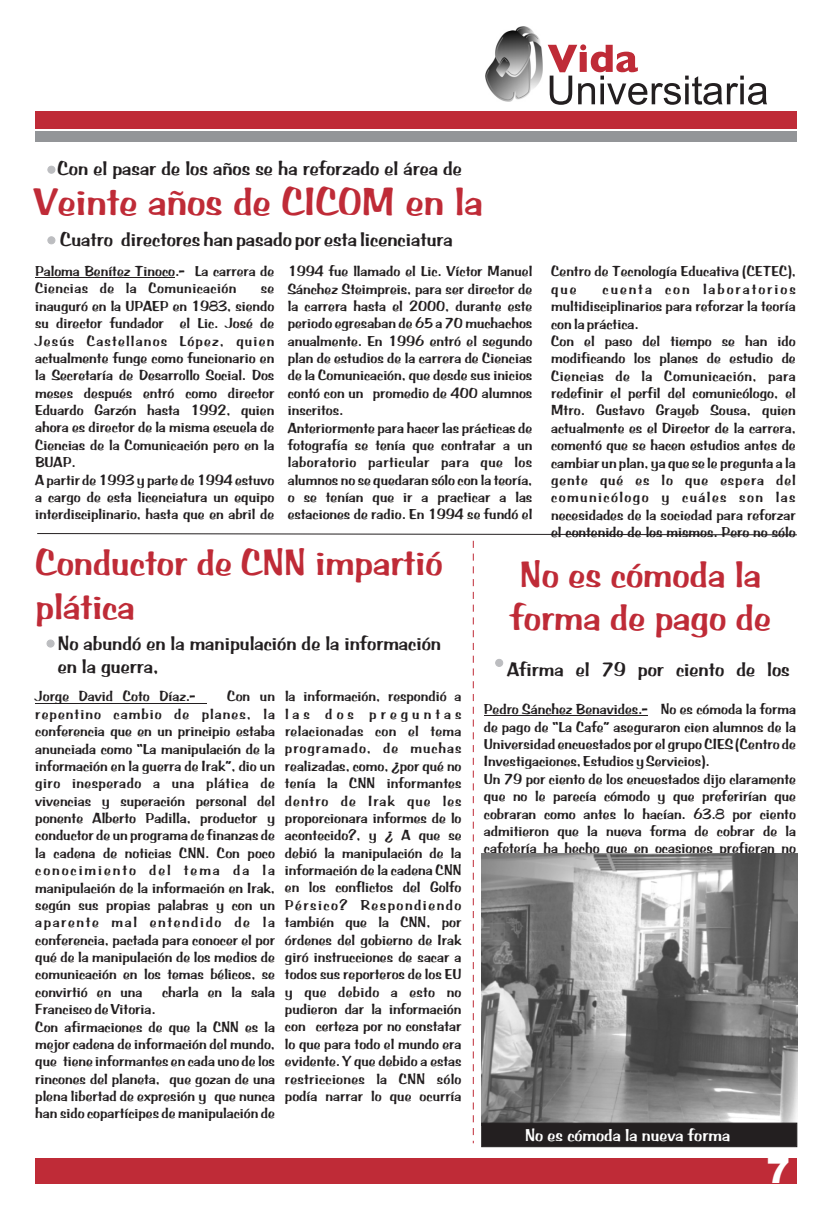
<style>
.page{position:relative;width:833px;height:1205px;background:#fff}
.page>*{position:absolute;margin:0;border:0;box-sizing:border-box;transform-origin:0 0}
.t1{font:40px "BRADDON";color:#bf2b37}
.t2{font:37.5px/43.4px "BRADDON";color:#bf2b37}
.t3{font:900 35.38px "Arial";color:#fff}
.t4{font:20px/23.1px "BRADDON";color:#231f20}
.t5{font:17.5px "BRADDON";color:#fff}
.t6{font:15px/17.4px "BRADDON";color:#231f20}
</style>
<div class="page">
<div style="left:35px;top:1158px;width:762px;height:25px;background:#bf2b37"></div>
<div style="left:35px;top:111px;width:762px;height:18px;background:#bf2b37"></div>
<div style="left:35px;top:131px;width:762px;height:11px;background:#939598"></div>
<img style="left:486px;top:26px;width:56px;height:75px">
<svg style="left:548px;top:44px;width:219px;height:61px"></svg>
<hr style="left:484px;top:715px;width:163px;height:1px;background:#231f20">
<div style="left:495px;top:659px;width:8px;height:7px;background:#bcbdc0;border:1px solid #bcbdc0;border-radius:50%"></div>
<hr style="left:35px;top:277px;width:140px;height:1px;background:#231f20">
<div style="left:48px;top:166px;width:7px;height:7px;background:#bcbdc0;border:1px solid #bcbdc0;border-radius:50%"></div>
<div style="left:48px;top:237px;width:7px;height:7px;background:#bcbdc0;border:1px solid #bcbdc0;border-radius:50%"></div>
<hr style="left:35px;top:703px;width:171px;height:1px;background:#231f20">
<div style="left:47px;top:640px;width:7px;height:7px;background:#bcbdc0;border:1px solid #bcbdc0;border-radius:50%"></div>
<svg style="left:473px;top:541px;width:1px;height:602px"></svg>
<svg style="left:37px;top:533px;width:760px;height:2px"></svg>
<img style="left:482px;top:853px;width:316px;height:272px">
<div style="left:481px;top:1123px;width:316px;height:24px;background:#231f20"></div>
<h3 class="t4" style="left:58px;top:157px;width:406px">Con el pasar de los años se ha reforzado el área de</h3>
<h1 class="t1" style="left:34px;top:179px;width:451px">Veinte años de CICOM en la</h1>
<h3 class="t4" style="left:60px;top:229px;width:394px">Cuatro directores han pasado por esta licenciatura</h3>
<p class="t6" style="left:35px;top:263px;width:241px">Paloma Benítez Tinoco.- La carrera de<br>Ciencias de la Comunicación</p>
<p class="t6" style="left:288px;top:263px;width:246px">1994 fue llamado el Lic. Víctor Manuel Sánchez Steimpreis, para ser director de la carrera hasta el 2000, durante este periodo egresaban de 65 a 70 muchachos anualmente. En 1996 entró el segundo plan de estudios de la carrera de Ciencias de la Comunicación, que desde sus inicios contó con un promedio de 400 alumnos inscritos.<br>Anteriormente para hacer las prácticas de fotografía se tenía que contratar a un laboratorio particular para que los alumnos no se quedaran sólo con la teoría, o se tenían que ir a practicar a las estaciones de radio. En 1994 se fundó el</p>
<p class="t6" style="left:551px;top:263px;width:246px">Centro de Tecnología Educativa (CETEC), que</p>
<p class="t6" style="left:551px;top:281px;width:246px;text-indent:51px">cuenta con laboratorios multidisciplinarios para reforzar la teoría con la práctica.<br>Con el paso del tiempo se han ido modificando los planes de estudio de Ciencias de la Comunicación, para redefinir el perfil del comunicólogo, el Mtro. Gustavo Grayeb Sousa, quien actualmente es el Director de la carrera, comentó que se hacen estudios antes de cambiar un plan, ya que se le pregunta a la gente qué es lo que espera del comunicólogo y cuáles son las necesidades de la sociedad para reforzar el contenido de los mismos. Pero no sólo</p>
<p class="t6" style="left:35px;top:280px;width:241px;text-indent:226px">se inauguró en la UPAEP en 1983, siendo su director fundador el Lic. José de<br>Jesús Castellanos López, quien actualmente funge como funcionario en la Secretaría de Desarrollo Social. Dos meses después entró como director<br>Eduardo Garzón hasta 1992, quien ahora es director de la misma escuela de<br>Ciencias de la Comunicación pero en la<br>BUAP.<br>A partir de 1993 y parte de 1994 estuvo a cargo de esta licenciatura un equipo interdisciplinario, hasta que en abril de</p>
<h2 class="t2" style="left:36px;top:542px;width:408px">Conductor de CNN impartió plática</h2>
<h3 class="t4" style="left:58px;top:632px;width:385px">No abundó en la manipulación de la información en la guerra,</h3>
<p class="t6" style="left:35px;top:688px;width:161px">Jorge David Coto Díaz.-</p>
<p class="t6" style="left:35px;top:688px;width:241px;text-align:justify;text-indent:192px">Con un repentino cambio de planes, la conferencia que en un principio estaba anunciada como “La manipulación de la información en la guerra de Irak”, dio un giro inesperado a una plática de vivencias y superación personal del ponente Alberto Padilla, productor y conductor de un programa de finanzas de la cadena de noticias CNN. Con poco conocimiento del tema da la manipulación de la información en Irak, según sus propias palabras y con un aparente mal entendido de la conferencia, pactada para conocer el por qué de la manipulación de los medios de comunicación en los temas bélicos, se convirtió en una</p>
<p class="t6" style="left:162px;top:984px;width:114px">charla en la sala</p>
<p class="t6" style="left:35px;top:1001px;width:241px">Francisco de Vitoria.<br>Con afirmaciones de que la CNN es la mejor cadena de información del mundo, que tiene informantes en cada uno de los rincones del planeta, que gozan de una plena libertad de expresión y que nunca han sido copartícipes de manipulación de</p>
<p class="t6" style="left:285px;top:688px;width:178px;text-align:justify">la información, respondió a las dos preguntas relacionadas con el tema programado, de muchas realizadas, como, ¿por qué no tenía la CNN informantes dentro de Irak que les proporcionara informes de lo acontecido?, y ¿ A que se debió la manipulación de la información de la cadena CNN en los conflictos del Golfo Pérsico? Respondiendo también que la CNN, por órdenes del gobierno de Irak giró instrucciones de sacar a todos sus reporteros de los EU y que debido a esto no pudieron dar la información con certeza por no constatar lo que para todo el mundo era evidente. Y que debido a estas restricciones la CNN sólo podía narrar lo que ocurría</p>
<h2 class="t2" style="left:510px;top:554px;width:262px">No es cómoda la forma de pago de</h2>
<h3 class="t4" style="left:507px;top:658px;width:284px">Afirma el 79 por ciento de los</h3>
<p class="t6" style="left:484px;top:701px;width:313px">Pedro Sánchez Benavides.- No es cómoda la forma de pago de “La Cafe” aseguraron cien alumnos de la Universidad encuestados por el grupo CIES (Centro de Investigaciones, Estudios y Servicios).<br>Un 79 por ciento de los encuestados dijo claramente que no le parecía cómodo y que preferirían que cobraran como antes lo hacían. 63.8 por ciento admitieron que la nueva forma de cobrar de la cafetería ha hecho que en ocasiones prefieran no</p>
<p class="t5" style="left:525px;top:1125px;width:207px">No es cómoda la nueva forma</p>
<h3 class="t3" style="left:766px;top:1158px;width:25px">7</h3>
</div>
